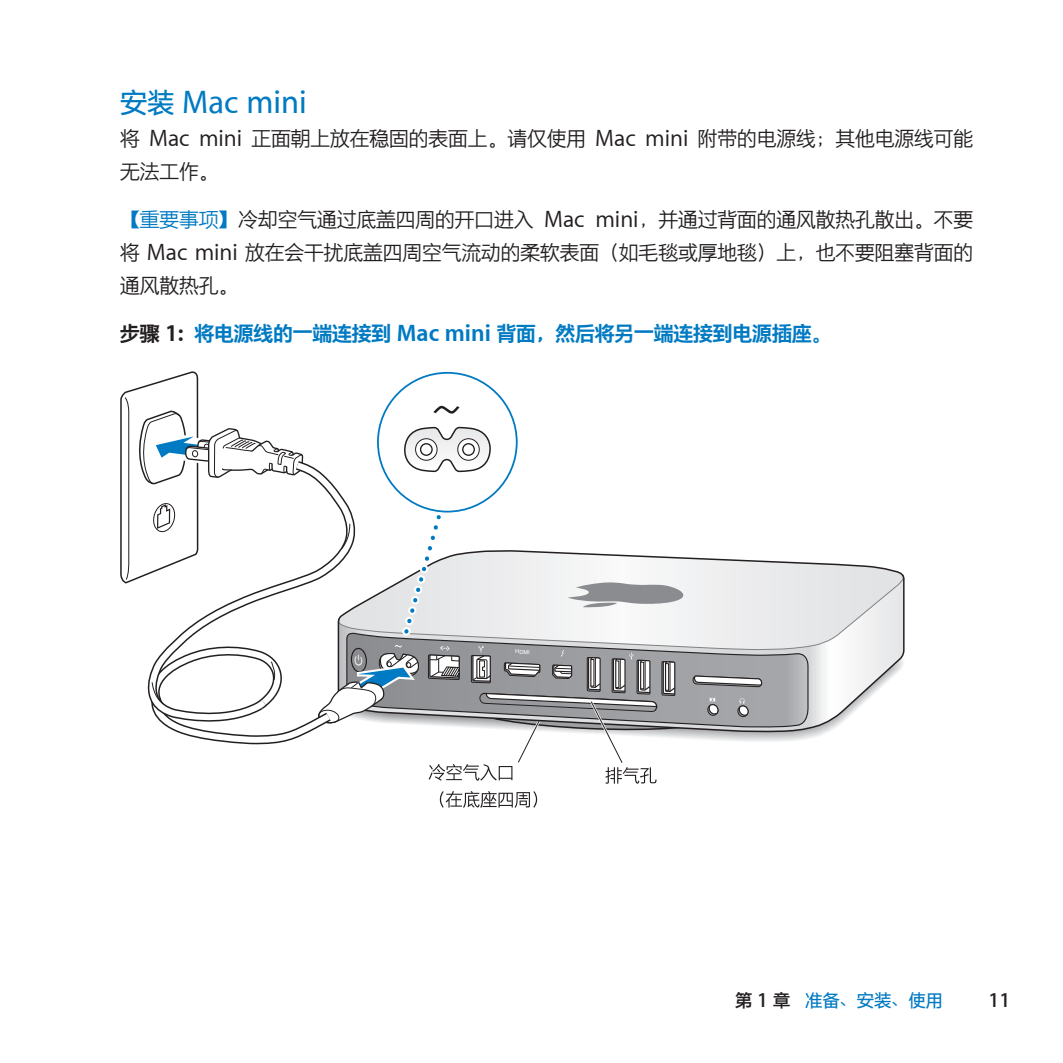
<style>
.page{position:relative;width:1063px;height:1063px;background:#fff}
.page>*{position:absolute;margin:0;border:0;box-sizing:border-box;transform-origin:0 0}
.t1{font:500 33px "Myriad Set";color:#007ac2}
.t2{font:300 24px/33px "Ping Hei";color:#231f20}
.t3{font:700 24px "Ping Hei";color:#007ac2}
.t4{font:21px "Ping Hei Text";color:#007ac2}
.t5{font:600 21px "Myriad Set";color:#231f20}
.t6{font:5.7px "Helvetica";color:#fff}
.s1{font-family:"Ping Hei Text";font-weight:400}
.s2{font-family:"Myriad Set Text";font-weight:400}
.s3{color:#007ac2}
.s4{color:#231f20}
.s5{font-family:"Myriad Set";color:#231f20}
.s6{font-family:"Myriad Set"}
.s7{font-family:"Ping Hei";font-weight:600;color:#231f20}
.s8{font-family:"Myriad Set";font-weight:600;color:#231f20}
</style>
<div class="page">
<svg style="left:120px;top:371px;width:785px;height:437px"></svg>
<h1 class="t1" style="left:120px;top:82px;width:188px"><span class="s1">安装</span> Mac mini</h1>
<p class="t2" style="left:120px;top:123px;width:855px">将 <span class="s2">Mac mini</span> 正面朝上放在稳固的表面上。请仅使用 <span class="s2">Mac mini</span> 附带的电源线；其他电源线可能无法工作。</p>
<p class="t2" style="left:120px;top:204px;width:855px;text-align:justify"><span class="s3">【重要事项】</span>冷却空气通过底盖四周的开口进入 <span class="s2">Mac mini</span>，并通过背面的通风散热孔散出。不要将 <span class="s2">Mac mini</span> 放在会干扰底盖四周空气流动的柔软表面（如毛毯或厚地毯）上，也不要阻塞背面的通风散热孔。</p>
<p class="t3" style="left:120px;top:323px;width:712px"><span class="s4">步骤</span> <span class="s5">1:</span> 将电源线的一端连接到 <span class="s6">Mac mini</span> 背面，然后将另一端连接到电源插座。</p>
<p class="t6" style="left:515px;top:647px;width:16px;rotate:2deg">HDMI</p>
<p class="t4" style="left:735px;top:991px;width:209px"><span class="s7">第</span> <span class="s8">1</span> <span class="s7">章</span> 准备、安装、使用</p>
<p class="t5" style="left:989px;top:987px;width:23px">11</p>
</div>
